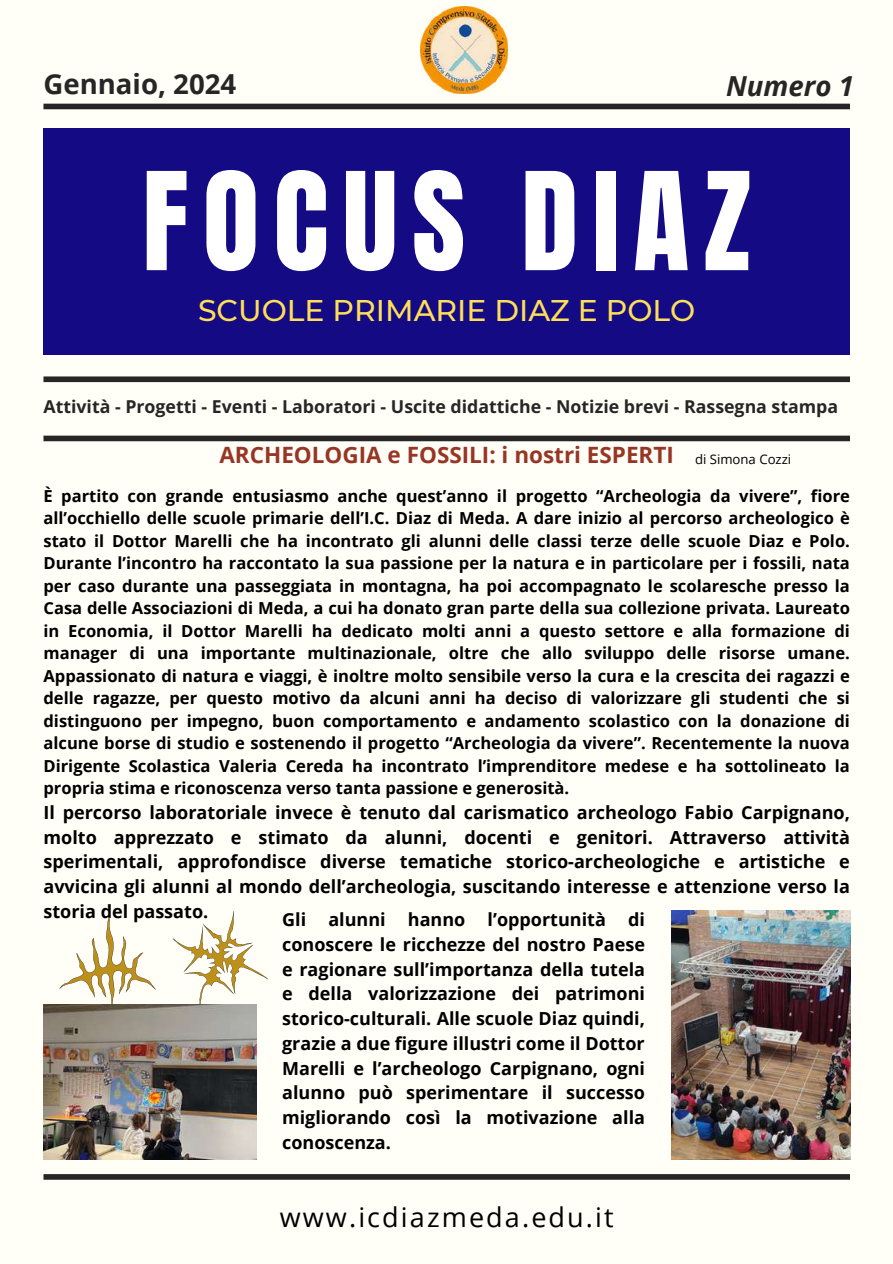
<style>
.page{position:relative;width:893px;height:1264px;background:#fff}
.page>*{position:absolute;margin:0;border:0;box-sizing:border-box;transform-origin:0 0}
.t1{font:115.5px "Anton";letter-spacing:.125em;color:#fff}
.t2{font:500 29.85px "Montserrat";color:#ffde59}
.t3{font:700 27.6px "Open Sans";color:#272525}
.t4{font:italic 700 27.6px "Open Sans";color:#272525}
.t5{font:27px "Open Sans";letter-spacing:.08em;color:#000}
.t6{font:700 22.5px "Open Sans";color:#983625}
.t7{font:700 18px/24.8px "Open Sans";color:#000;text-align:justify}
.t8{font:700 17.7px "Open Sans";color:#272525}
.t9{font:700 16.5px/22.5px "Open Sans";color:#000;text-align:justify}
.t10{font:13.2px "Open Sans";color:#000}
</style>
<div class="page">
<div style="left:0;top:0;width:892px;height:1263px;background:#fffef7"></div>
<div style="left:43px;top:104px;width:806px;height:5px;background:#272525"></div>
<div style="left:43px;top:128px;width:806px;height:227px;background:#130a84"></div>
<div style="left:43px;top:376px;width:806px;height:6px;background:#272525"></div>
<div style="left:43px;top:435px;width:806px;height:6px;background:#272525"></div>
<div style="left:43px;top:1174px;width:806px;height:5px;background:#272525"></div>
<img style="left:420px;top:7px;width:87px;height:87px">
<svg style="left:59px;top:916px;width:97px;height:88px"></svg>
<svg style="left:172px;top:911px;width:96px;height:98px"></svg>
<img style="left:44px;top:1004px;width:212px;height:155px">
<img style="left:671px;top:910px;width:179px;height:249px">
<h3 class="t3" style="left:43px;top:65px;width:194px">Gennaio, 2024</h3>
<h3 class="t4" style="left:726px;top:67px;width:129px">Numero 1</h3>
<h1 class="t1" style="left:142px;top:139px;width:610px">FOCUS DIAZ</h1>
<h2 class="t2" style="left:198px;top:292px;width:498px">SCUOLE PRIMARIE DIAZ E POLO</h2>
<p class="t8" style="left:43px;top:394px;width:796px">Attività - Progetti - Eventi - Laboratori - Uscite didattiche - Notizie brevi - Rassegna stampa</p>
<h3 class="t6" style="left:219px;top:438px;width:456px">ARCHEOLOGIA e FOSSILI: i nostri ESPERTI</h3>
<p class="t10" style="left:695px;top:450px;width:98px">di Simona Cozzi</p>
<p class="t9" style="left:43px;top:484px;width:808px">È partito con grande entusiasmo anche quest’anno il progetto “Archeologia da vivere”, fiore all’occhiello delle scuole primarie dell’I.C. Diaz di Meda. A dare inizio al percorso archeologico è stato il Dottor Marelli che ha incontrato gli alunni delle classi terze delle scuole Diaz e Polo.<br>Durante l’incontro ha raccontato la sua passione per la natura e in particolare per i fossili, nata per caso durante una passeggiata in montagna, ha poi accompagnato le scolaresche presso la Casa delle Associazioni di Meda, a cui ha donato gran parte della sua collezione privata. Laureato in Economia, il Dottor Marelli ha dedicato molti anni a questo settore e alla formazione di manager di una importante multinazionale, oltre che allo sviluppo delle risorse umane.<br>Appassionato di natura e viaggi, è inoltre molto sensibile verso la cura e la crescita dei ragazzi e delle ragazze, per questo motivo da alcuni anni ha deciso di valorizzare gli studenti che si distinguono per impegno, buon comportamento e andamento scolastico con la donazione di alcune borse di studio e sostenendo il progetto “Archeologia da vivere”. Recentemente la nuova Dirigente Scolastica Valeria Cereda ha incontrato l’imprenditore medese e ha sottolineato la propria stima e riconoscenza verso tanta passione e generosità.</p>
<p class="t7" style="left:43px;top:799px;width:808px">Il percorso laboratoriale invece è tenuto dal carismatico archeologo Fabio Carpignano, molto apprezzato e stimato da alunni, docenti e genitori. Attraverso attività sperimentali, approfondisce diverse tematiche storico-archeologiche e artistiche e avvicina gli alunni al mondo dell’archeologia, suscitando interesse e attenzione verso la storia del passato.</p>
<p class="t7" style="left:282px;top:906px;width:364px">Gli alunni hanno l’opportunità di conoscere le ricchezze del nostro Paese e ragionare sull’importanza della tutela e della valorizzazione dei patrimoni storico-culturali. Alle scuole Diaz quindi, grazie a due figure illustri come il Dottor Marelli e l’archeologo Carpignano, ogni alunno può sperimentare il successo migliorando così la motivazione alla conoscenza.</p>
<h3 class="t5" style="left:280px;top:1197px;width:335px">www.icdiazmeda.edu.it</h3>
</div>
